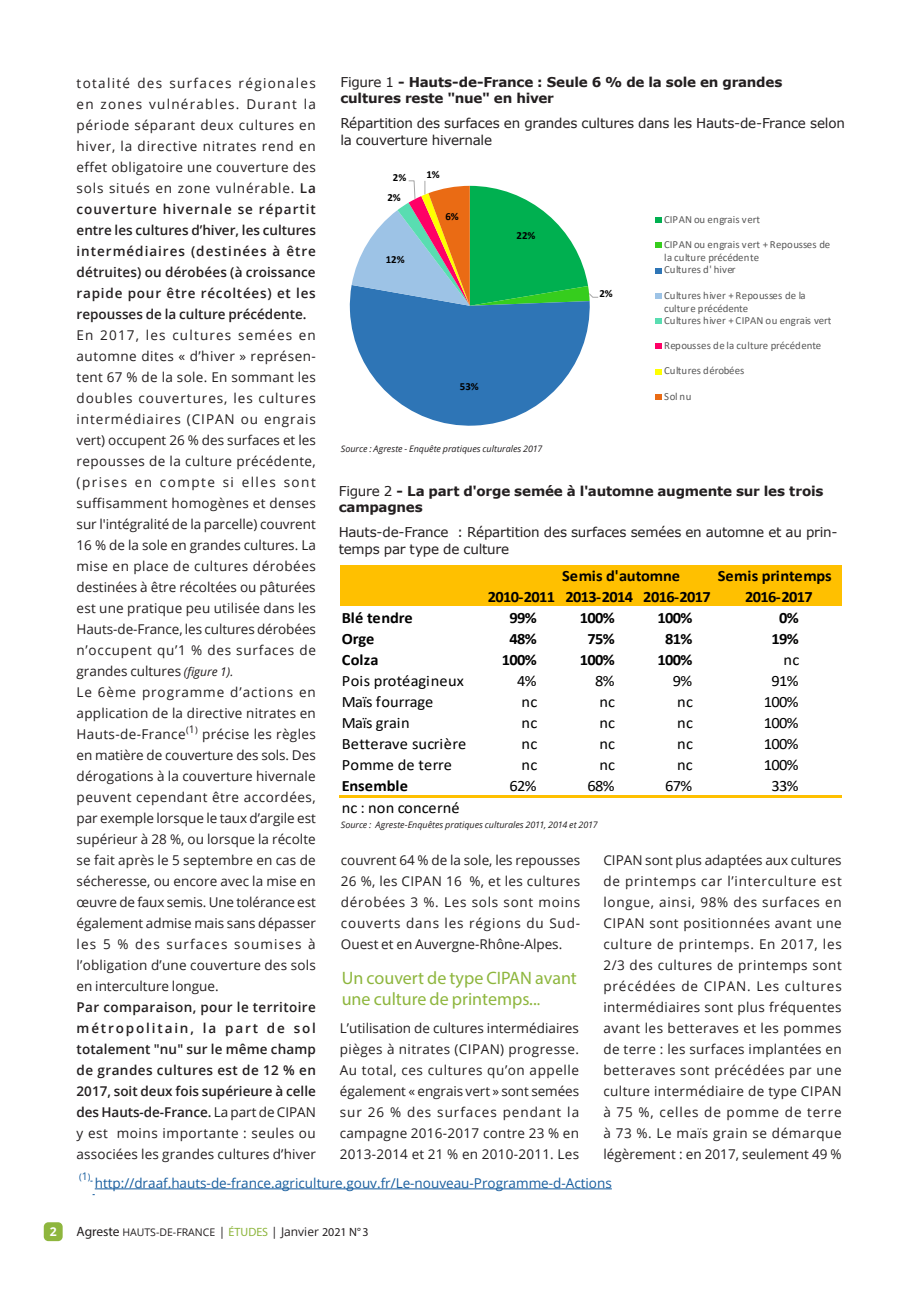
<style>
.page{position:relative;width:919px;height:1289px;background:#fff}
.page>*{position:absolute;margin:0;border:0;box-sizing:border-box;transform-origin:0 0}
.Intertitre{font:18px/21px "Myriad Pro";color:#8eb63e}
.t1{font:15.75px "Calibri";color:#000;scale:1.04 1}
.t2{font:700 15.75px "Calibri";letter-spacing:-.025em;color:#000;scale:1.04 1}
.t3{font:700 15.75px "Calibri";letter-spacing:-.005em;color:#000;scale:1.04 1}
.Texte{font:13.5px/21px "Open Sans";letter-spacing:.015em;color:#231f20;text-align:justify}
.Texte-2{font:600 13.5px/21px "Open Sans";color:#231f20;text-align:justify}
.Titre_graphique{font:13.5px/16.5px "Verdana";letter-spacing:-.015em;color:#231f20}
.Titre_graphique-2{font:700 13.5px/16.5px "Verdana";letter-spacing:-.015em;color:#231f20}
.Texte-3{font:13.5px "Open Sans";color:#175d9e}
.t4{font:700 12.15px "Open Sans";color:#fff}
.t5{font:10.8px/13.2px "Calibri";color:#595959}
.t6{font:700 10.8px "Calibri";color:#000}
.t7{font:10.5px "Open Sans";color:#231f20}
.Titre_graphique-3{font:italic 9px "Open Sans";letter-spacing:-.005em;color:#231f20}
.Texte-4{font:9px "Open Sans";color:#175d9e}
.s1{font-weight:400}
.s2{font-style:italic;font-size:12px}
.s3{font-size:16.5px}
.s4{font-size:10.5px}
.s5{font-family:"Myriad Pro";font-size:13.5px}
.s6{font-size:12px}
.s7{font-family:"Myriad Pro";font-size:12px;color:#8eb63e}
.s8{font-family:"Myriad Pro";font-size:12px}
</style>
<div class="page">
<div style="left:44px;top:1222px;width:19px;height:19px;background:#8eb63e;border-radius:5px"></div>
<svg style="left:349px;top:180px;width:250px;height:246px"></svg>
<svg style="left:655px;top:217px;width:6px;height:6px"></svg>
<svg style="left:655px;top:243px;width:6px;height:5px"></svg>
<svg style="left:655px;top:268px;width:6px;height:5px"></svg>
<svg style="left:655px;top:293px;width:6px;height:5px"></svg>
<svg style="left:655px;top:318px;width:6px;height:6px"></svg>
<svg style="left:655px;top:344px;width:6px;height:5px"></svg>
<svg style="left:655px;top:369px;width:6px;height:5px"></svg>
<svg style="left:655px;top:394px;width:6px;height:6px"></svg>
<div style="left:340px;top:565px;width:501px;height:42px;background:#ffc000"></div>
<div style="left:340px;top:606px;width:501px;height:191px;background:#fff"></div>
<hr style="left:339px;top:795px;width:502px;height:2px;background:#ffc000">
<hr style="left:95px;top:1188px;width:516px;height:1px;background:#175d9e">
<p class="Texte-2" style="left:77px;top:72px;width:241px"><span class="s1">totalité des surfaces régionales en zones vulnérables. Durant la période séparant deux cultures en hiver, la directive nitrates rend en effet obligatoire une couverture des sols situés en zone vulnérable.</span> La couverture hivernale se répartit entre les cultures d’hiver, les cultures intermédiaires (destinées à être détruites) ou dérobées (à croissance rapide pour être récoltées) et les repousses de la culture précédente.</p>
<p class="Texte" style="left:77px;top:324px;width:241px">En 2017, les cultures semées en automne dites « d’hiver » représen&shy;tent 67 % de la sole. En sommant les doubles couvertures, les cultures intermédiaires (CIPAN ou engrais vert) occupent 26 % des surfaces et les repousses de la culture précédente, (prises en compte si elles sont suffisamment homogènes et denses sur l'intégralité de la parcelle) couvrent 16 % de la sole en grandes cultures. La mise en place de cultures dérobées destinées à être récoltées ou pâturées est une pratique peu utilisée dans les Hauts-de-France, les cultures dérobées n’occupent qu’1 % des surfaces de grandes cultures <span class="s2">(figure 1).</span></p>
<p class="Texte" style="left:77px;top:681px;width:241px">Le 6ème programme d’actions en application de la directive nitrates en Hauts-de-France<sup>(</sup><sup>1</sup><sup>)</sup> précise les règles en matière de couverture des sols. Des dérogations à la couverture hivernale peuvent cependant être accordées, par exemple lorsque le taux d’argile est supérieur à 28 %, ou lorsque la récolte se fait après le 5 septembre en cas de sécheresse, ou encore avec la mise en œuvre de faux semis. Une tolérance est également admise mais sans dépasser les 5 % des surfaces soumises à l’obligation d’une couverture des sols en interculture longue.</p>
<p class="Texte-2" style="left:77px;top:996px;width:241px">Par comparaison, pour le territoire métropolitain, la part de sol totalement "nu" sur le même champ de grandes cultures est de 12 % en 2017, soit deux fois supérieure à celle des Hauts-de-France. <span class="s1">La part de CIPAN y est moins importante : seules ou associées les grandes cultures d’hiver</span></p>
<p class="Titre_graphique-2" style="left:340px;top:73px;width:443px"><span class="s1">Figure 1</span> - Hauts-de-France : Seule 6 % de la sole en grandes cultures reste "nue" en hiver</p>
<p class="Titre_graphique" style="left:340px;top:115px;width:506px">Répartition des surfaces en grandes cultures dans les Hauts-de-France selon la couverture hivernale</p>
<p class="t6" style="left:393px;top:169px;width:15px">2%</p>
<p class="t6" style="left:426px;top:166px;width:15px">1%</p>
<p class="t6" style="left:387px;top:190px;width:15px">2%</p>
<p class="t6" style="left:386px;top:251px;width:20px">12%</p>
<p class="t6" style="left:445px;top:208px;width:15px">6%</p>
<p class="t5" style="left:664px;top:212px;width:97px">CIPAN ou engrais vert</p>
<p class="t5" style="left:664px;top:238px;width:167px">CIPAN ou engrais vert + Repousses de la culture précédente</p>
<p class="t5" style="left:664px;top:263px;width:73px">Cultures d' hiver</p>
<p class="t5" style="left:664px;top:288px;width:143px">Cultures hiver + Repousses de la culture précédente</p>
<p class="t5" style="left:664px;top:313px;width:168px">Cultures hiver + CIPAN ou engrais vert</p>
<p class="t5" style="left:664px;top:339px;width:158px">Repousses de la culture précédente</p>
<p class="t5" style="left:664px;top:364px;width:82px">Cultures dérobées</p>
<p class="t5" style="left:664px;top:389px;width:29px">Sol nu</p>
<p class="t6" style="left:516px;top:228px;width:20px">22%</p>
<p class="t6" style="left:599px;top:285px;width:15px">2%</p>
<p class="t6" style="left:460px;top:379px;width:20px">53%</p>
<p class="Titre_graphique-3" style="left:341px;top:442px;width:203px">Source : Agreste - Enquête pratiques culturales 2017</p>
<p class="Titre_graphique-2" style="left:338px;top:482px;width:486px"><span class="s1">Figure 2</span> - La part d'orge semée à l'automne augmente sur les trois campagnes</p>
<p class="Titre_graphique" style="left:338px;top:524px;width:500px">Hauts-de-France : Répartition des surfaces semées en automne et au prin&shy;temps par type de culture</p>
<p class="t3" style="left:562px;top:564px;width:115px">Semis d'automne</p>
<p class="t3" style="left:717px;top:564px;width:111px">Semis printemps</p>
<p class="t2" style="left:487px;top:585px;width:216px">2010-2011 2013-2014 2016-2017</p>
<p class="t2" style="left:745px;top:585px;width:66px">2016-2017</p>
<p class="t3" style="left:342px;top:606px;width:69px">Blé tendre</p>
<p class="t2" style="left:509px;top:606px;width:28px">99%</p>
<p class="t2" style="left:579px;top:606px;width:35px">100%</p>
<p class="t2" style="left:657px;top:606px;width:35px">100%</p>
<p class="t2" style="left:779px;top:606px;width:20px">0%</p>
<p class="t2" style="left:342px;top:627px;width:33px">Orge</p>
<p class="t2" style="left:509px;top:627px;width:28px">48%</p>
<p class="t2" style="left:587px;top:627px;width:28px">75%</p>
<p class="t2" style="left:665px;top:627px;width:28px">81%</p>
<p class="t2" style="left:771px;top:627px;width:28px">19%</p>
<p class="t2" style="left:342px;top:648px;width:37px">Colza</p>
<p class="t2" style="left:502px;top:648px;width:35px">100%</p>
<p class="t2" style="left:579px;top:648px;width:35px">100%</p>
<p class="t2" style="left:657px;top:648px;width:35px">100%</p>
<p class="t1" style="left:783px;top:649px;width:17px">nc</p>
<p class="t1" style="left:342px;top:670px;width:119px">Pois protéagineux</p>
<p class="t1" style="left:517px;top:670px;width:20px">4%</p>
<p class="t1" style="left:595px;top:670px;width:20px">8%</p>
<p class="t1" style="left:672px;top:670px;width:20px">9%</p>
<p class="t1" style="left:771px;top:670px;width:28px">91%</p>
<p class="t1" style="left:342px;top:691px;width:89px">Maïs fourrage</p>
<p class="t1" style="left:521px;top:691px;width:17px">nc</p>
<p class="t1" style="left:599px;top:691px;width:17px">nc</p>
<p class="t1" style="left:677px;top:691px;width:17px">nc</p>
<p class="t1" style="left:763px;top:691px;width:35px">100%</p>
<p class="t1" style="left:342px;top:712px;width:67px">Maïs grain</p>
<p class="t1" style="left:521px;top:712px;width:17px">nc</p>
<p class="t1" style="left:599px;top:712px;width:17px">nc</p>
<p class="t1" style="left:677px;top:712px;width:17px">nc</p>
<p class="t1" style="left:763px;top:712px;width:35px">100%</p>
<p class="t1" style="left:342px;top:733px;width:121px">Betterave sucrière</p>
<p class="t1" style="left:521px;top:733px;width:17px">nc</p>
<p class="t1" style="left:599px;top:733px;width:17px">nc</p>
<p class="t1" style="left:677px;top:733px;width:17px">nc</p>
<p class="t1" style="left:763px;top:733px;width:35px">100%</p>
<p class="t1" style="left:342px;top:754px;width:107px">Pomme de terre</p>
<p class="t1" style="left:521px;top:754px;width:17px">nc</p>
<p class="t1" style="left:599px;top:754px;width:17px">nc</p>
<p class="t1" style="left:677px;top:754px;width:17px">nc</p>
<p class="t1" style="left:763px;top:754px;width:35px">100%</p>
<p class="t3" style="left:342px;top:775px;width:65px">Ensemble</p>
<p class="t1" style="left:509px;top:775px;width:28px">62%</p>
<p class="t1" style="left:587px;top:775px;width:28px">68%</p>
<p class="t1" style="left:665px;top:775px;width:28px">67%</p>
<p class="t1" style="left:771px;top:775px;width:28px">33%</p>
<p class="t1" style="left:342px;top:797px;width:115px">nc : non concerné</p>
<p class="Titre_graphique-3" style="left:341px;top:819px;width:258px">Source : Agreste-Enquêtes pratiques culturales 2011, 2014 et 2017</p>
<p class="Texte" style="left:341px;top:849px;width:241px">couvrent 64 % de la sole, les repousses 26 %, les CIPAN 16 %, et les cultures dérobées 3 %. Les sols sont moins couverts dans les régions du Sud-Ouest et en Auvergne-Rhône-Alpes.</p>
<p class="Intertitre" style="left:342px;top:966px;width:237px">Un couvert de type CIPAN avant une culture de printemps..<span class="s3">.</span></p>
<p class="Texte" style="left:340px;top:1017px;width:241px">L’utilisation de cultures intermédiaires pièges à nitrates (CIPAN) progresse.<br>Au total, ces cultures qu’on appelle également « engrais vert » sont semées sur 26 % des surfaces pendant la campagne 2016-2017 contre 23 % en 2013-2014 et 21 % en 2010-2011. Les</p>
<p class="Texte" style="left:603px;top:849px;width:240px">CIPAN sont plus adaptées aux cultures de printemps car l’interculture est longue, ainsi, 98% des surfaces en CIPAN sont positionnées avant une culture de printemps. En 2017, les 2/3 des cultures de printemps sont précédées de CIPAN. Les cultures intermédiaires sont plus fréquentes avant les betteraves et les pommes de terre : les surfaces implantées en betteraves sont précédées par une culture intermédiaire de type CIPAN à 75 %, celles de pomme de terre à 73 %. Le maïs grain se démarque légèrement : en 2017, seulement 49 %</p>
<p class="Texte-4" style="left:79px;top:1170px;width:13px">(<span class="s4">1</span>)</p>
<p class="Texte-3" style="left:95px;top:1173px;width:518px">http://draaf.hauts-de-france.agriculture.gouv.fr/Le-nouveau-Programme-d-Actions</p>
<p class="t4" style="left:50px;top:1222px;width:8px">2</p>
<p class="t7" style="left:77px;top:1224px;width:293px"><span class="s5">Agreste</span> HAUTS-DE-FRANCE <span class="s6">|</span> <span class="s7">ÉTUDES</span> <span class="s6">| Janvier</span> <span class="s8">2021 N°3</span></p>
</div>
